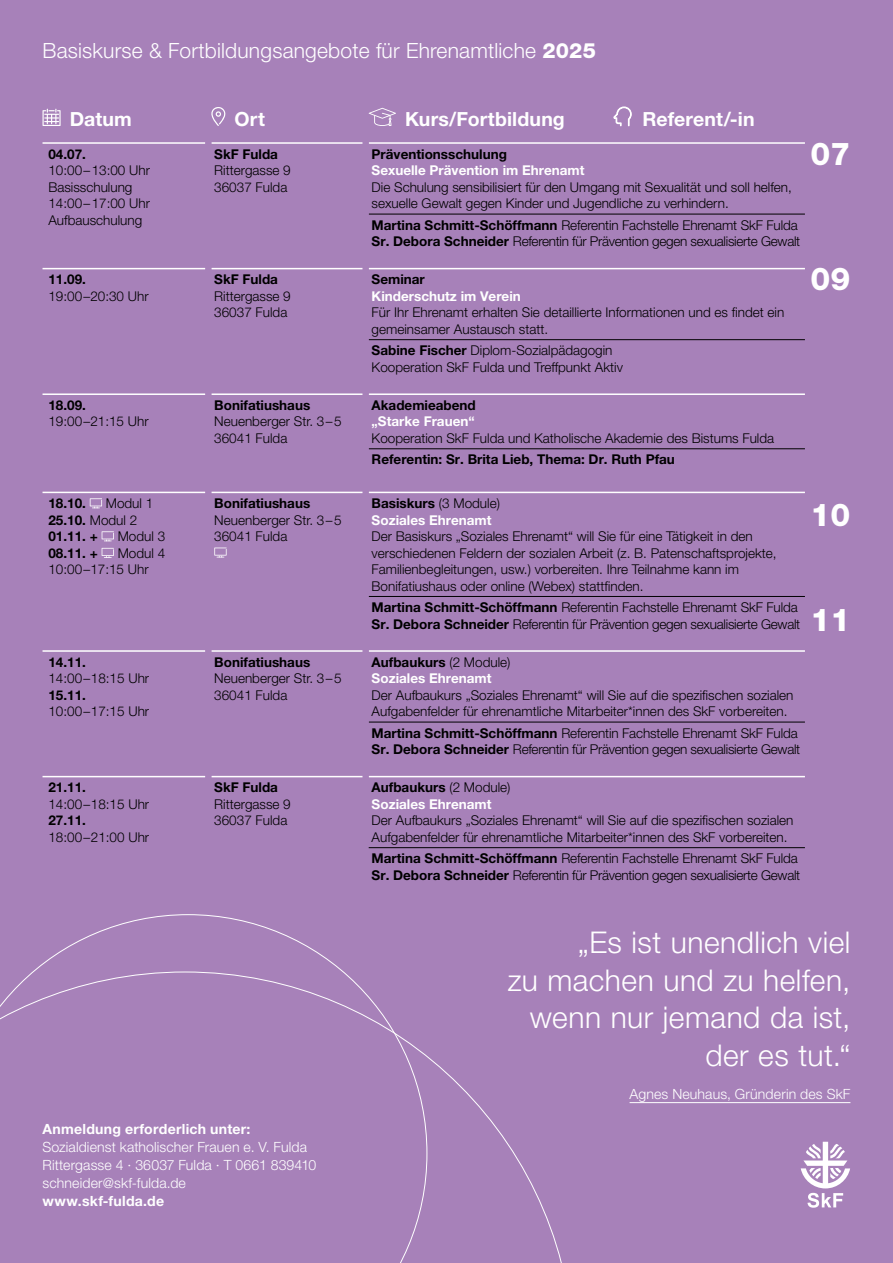
<style>
.page{position:relative;width:893px;height:1263px;background:#a781b9}
.page>*{position:absolute;margin:0;border:0;box-sizing:border-box;transform-origin:0 0}
.t1{font:800 31.5px "Helvetica Neue LT Pro";letter-spacing:.01em;color:#fff}
.t2{font:300 30px/37.5px "Helvetica Neue LT Pro";letter-spacing:.015em;color:#fff;text-align:right}
.t3{font:300 21px "Helvetica Neue LT Pro";letter-spacing:.01em;color:#fff}
.t4{font:700 19.5px "Helvetica Neue LT Pro";letter-spacing:.005em;color:#fff}
.t5{font:300 14.1px/18px "Helvetica Neue LT Pro";letter-spacing:.01em;color:#fff}
.t6{font:700 14.1px "Helvetica Neue LT Pro";letter-spacing:.02em;color:#fff}
.t7{font:300 13.5px/16.5px "Helvetica Neue LT Pro";color:#000}
.t8{font:300 13.5px/16.5px "Helvetica Neue LT Pro";letter-spacing:-.02em;color:#000}
.t9{font:700 13.5px/16.5px "Helvetica Neue LT Pro";color:#000}
.t10{font:700 13.5px/16.5px "Helvetica Neue LT Pro";color:#fff}
.s1{font-weight:800}
.s2{font-weight:700}
.s3{font-weight:300}
.s4{color:#000}
.s5{font-weight:300;color:#000}
</style>
<div class="page">
<hr style="left:43px;top:142px;width:162px;height:2px;background:#fff">
<hr style="left:211px;top:142px;width:152px;height:2px;background:#fff">
<hr style="left:369px;top:142px;width:436px;height:2px;background:#fff">
<hr style="left:369px;top:214px;width:436px;height:1px;background:#000">
<hr style="left:43px;top:268px;width:162px;height:1px;background:#fff">
<hr style="left:211px;top:268px;width:152px;height:1px;background:#fff">
<hr style="left:369px;top:268px;width:436px;height:1px;background:#fff">
<hr style="left:369px;top:339px;width:436px;height:1px;background:#000">
<hr style="left:43px;top:393px;width:162px;height:2px;background:#fff">
<hr style="left:211px;top:393px;width:152px;height:2px;background:#fff">
<hr style="left:369px;top:393px;width:436px;height:2px;background:#fff">
<hr style="left:369px;top:448px;width:436px;height:1px;background:#000">
<hr style="left:43px;top:492px;width:162px;height:1px;background:#fff">
<hr style="left:211px;top:492px;width:152px;height:1px;background:#fff">
<hr style="left:369px;top:492px;width:436px;height:1px;background:#fff">
<hr style="left:369px;top:596px;width:436px;height:1px;background:#000">
<hr style="left:43px;top:650px;width:162px;height:2px;background:#fff">
<hr style="left:211px;top:650px;width:152px;height:2px;background:#fff">
<hr style="left:369px;top:650px;width:436px;height:2px;background:#fff">
<hr style="left:369px;top:722px;width:436px;height:1px;background:#000">
<hr style="left:43px;top:776px;width:162px;height:1px;background:#fff">
<hr style="left:211px;top:776px;width:152px;height:1px;background:#fff">
<hr style="left:369px;top:776px;width:436px;height:1px;background:#fff">
<hr style="left:369px;top:847px;width:436px;height:1px;background:#000">
<svg style="left:43px;top:109px;width:18px;height:17px"></svg>
<svg style="left:211px;top:107px;width:15px;height:19px"></svg>
<svg style="left:369px;top:108px;width:27px;height:18px"></svg>
<svg style="left:613px;top:106px;width:19px;height:20px"></svg>
<svg style="left:90px;top:498px;width:12px;height:10px"></svg>
<svg style="left:102px;top:531px;width:12px;height:10px"></svg>
<svg style="left:102px;top:548px;width:12px;height:10px"></svg>
<svg style="left:214px;top:547px;width:13px;height:11px"></svg>
<svg style="left:0;top:914px;width:427px;height:349px"></svg>
<hr style="left:630px;top:1102px;width:220px;height:1px;background:#fff">
<svg style="left:801px;top:1142px;width:49px;height:66px"></svg>
<h3 class="t3" style="left:43px;top:37px;width:555px">Basiskurse &amp; Fortbildungsangebote für Ehrenamtliche <span class="s1">2025</span></h3>
<h3 class="t4" style="left:70px;top:107px;width:64px">Datum</h3>
<h3 class="t4" style="left:235px;top:107px;width:32px">Ort</h3>
<h3 class="t4" style="left:405px;top:107px;width:161px">Kurs/Fortbildung</h3>
<h3 class="t4" style="left:642px;top:107px;width:114px">Referent/-in</h3>
<p class="t9" style="left:48px;top:145px;width:39px">04.07.</p>
<p class="t7" style="left:48px;top:162px;width:103px">10:00–13:00 Uhr<br>Basisschulung<br>14:00–17:00 Uhr<br>Aufbauschulung</p>
<p class="t9" style="left:214px;top:145px;width:65px">SkF Fulda</p>
<p class="t7" style="left:214px;top:162px;width:78px">Rittergasse 9<br>36037 Fulda</p>
<p class="t9" style="left:372px;top:145px;width:137px">Präventionsschulung</p>
<p class="t10" style="left:372px;top:162px;width:214px">Sexuelle Prävention im Ehrenamt</p>
<p class="t7" style="left:372px;top:178px;width:422px">Die Schulung sensibilisiert für den Umgang mit Sexualität und soll helfen, sexuelle Gewalt gegen Kinder und Jugendliche zu verhindern.</p>
<p class="t8" style="left:372px;top:216px;width:430px"><span class="s2">Martina Schmitt-Schöffmann</span> Referentin Fachstelle Ehrenamt SkF Fulda<br><span class="s2">Sr. Debora Schneider</span> Referentin für Prävention gegen sexualisierte Gewalt</p>
<p class="t9" style="left:48px;top:271px;width:39px">11.09.</p>
<p class="t7" style="left:48px;top:287px;width:102px">19:00–20:30 Uhr</p>
<p class="t9" style="left:48px;top:396px;width:39px">18.09.</p>
<p class="t7" style="left:48px;top:413px;width:102px">19:00–21:15 Uhr</p>
<p class="t9" style="left:214px;top:271px;width:65px">SkF Fulda</p>
<p class="t7" style="left:214px;top:287px;width:78px">Rittergasse 9<br>36037 Fulda</p>
<p class="t9" style="left:214px;top:396px;width:97px">Bonifatiushaus</p>
<p class="t7" style="left:214px;top:413px;width:129px">Neuenberger Str. 3– 5<br>36041 Fulda</p>
<p class="t9" style="left:372px;top:271px;width:55px">Seminar</p>
<p class="t10" style="left:372px;top:287px;width:151px">Kinderschutz im Verein</p>
<p class="t7" style="left:372px;top:304px;width:414px">Für Ihr Ehrenamt erhalten Sie detaillierte Informationen und es findet ein gemeinsamer Austausch statt.</p>
<p class="t7" style="left:372px;top:342px;width:253px"><span class="s2">Sabine Fischer</span> Diplom-Sozialpädagogin<br>Kooperation SkF Fulda und Treffpunkt Aktiv</p>
<p class="t9" style="left:372px;top:396px;width:106px">Akademieabend</p>
<p class="t10" style="left:372px;top:413px;width:105px">„Starke Frauen“</p>
<p class="t7" style="left:372px;top:429px;width:404px">Kooperation SkF Fulda und Katholische Akademie des Bistums Fulda</p>
<p class="t9" style="left:372px;top:451px;width:305px">Referentin: Sr. Brita Lieb, Thema: Dr. Ruth Pfau</p>
<h1 class="t1" style="left:810px;top:135px;width:42px">07</h1>
<h1 class="t1" style="left:810px;top:260px;width:42px">09</h1>
<p class="t9" style="left:48px;top:495px;width:39px">18.10.</p>
<p class="t9" style="left:48px;top:495px;width:106px;text-indent:57px"><span class="s3">Modul 1<br></span>25.10. <span class="s3">Modul 2<br></span>01.11. +</p>
<p class="t7" style="left:118px;top:528px;width:49px">Modul 3</p>
<p class="t9" style="left:48px;top:544px;width:51px">08.11. +</p>
<p class="t7" style="left:48px;top:544px;width:118px;text-indent:69px">Modul 4<br>10:00–17:15 Uhr</p>
<p class="t9" style="left:48px;top:653px;width:39px">14.11.</p>
<p class="t7" style="left:48px;top:670px;width:102px">14:00–18:15 Uhr</p>
<p class="t9" style="left:48px;top:686px;width:39px">15.11.</p>
<p class="t7" style="left:48px;top:703px;width:102px">10:00–17:15 Uhr</p>
<p class="t9" style="left:48px;top:779px;width:39px">21.11.</p>
<p class="t7" style="left:48px;top:795px;width:102px">14:00–18:15 Uhr</p>
<p class="t9" style="left:48px;top:812px;width:39px">27.11.</p>
<p class="t7" style="left:48px;top:828px;width:102px">18:00–21:00 Uhr</p>
<p class="t9" style="left:214px;top:495px;width:97px">Bonifatiushaus</p>
<p class="t7" style="left:214px;top:511px;width:129px">Neuenberger Str. 3– 5<br>36041 Fulda</p>
<p class="t10" style="left:372px;top:495px;width:130px"><span class="s4">Basiskurs</span> <span class="s5">(3 Module)<br></span>Soziales Ehrenamt</p>
<p class="t7" style="left:372px;top:528px;width:406px">Der Basiskurs „Soziales Ehrenamt“ will Sie für eine Tätigkeit in den verschiedenen Feldern der sozialen Arbeit (z. B. Patenschaftsprojekte, Familienbegleitungen, usw.) vorbereiten. Ihre Teilnahme kann im Bonifatiushaus oder online (Webex) stattfinden.</p>
<p class="t8" style="left:372px;top:599px;width:430px"><span class="s2">Martina Schmitt-Schöffmann</span> Referentin Fachstelle Ehrenamt SkF Fulda<br><span class="s2">Sr. Debora Schneider</span> Referentin für Prävention gegen sexualisierte Gewalt</p>
<h1 class="t1" style="left:810px;top:496px;width:42px">10</h1>
<h1 class="t1" style="left:810px;top:601px;width:42px">11</h1>
<p class="t9" style="left:214px;top:653px;width:97px">Bonifatiushaus</p>
<p class="t7" style="left:214px;top:670px;width:129px">Neuenberger Str. 3– 5<br>36041 Fulda</p>
<p class="t10" style="left:372px;top:653px;width:140px"><span class="s4">Aufbaukurs</span> <span class="s5">(2 Module)<br></span>Soziales Ehrenamt</p>
<p class="t7" style="left:372px;top:686px;width:423px">Der Aufbaukurs „Soziales Ehrenamt“ will Sie auf die spezifischen sozialen<br>Aufgabenfelder für ehrenamtliche Mitarbeiter*innen des SkF vorbereiten.</p>
<p class="t8" style="left:372px;top:724px;width:430px"><span class="s2">Martina Schmitt-Schöffmann</span> Referentin Fachstelle Ehrenamt SkF Fulda<br><span class="s2">Sr. Debora Schneider</span> Referentin für Prävention gegen sexualisierte Gewalt</p>
<p class="t9" style="left:214px;top:779px;width:65px">SkF Fulda</p>
<p class="t7" style="left:214px;top:795px;width:78px">Rittergasse 9<br>36037 Fulda</p>
<p class="t10" style="left:372px;top:779px;width:140px"><span class="s4">Aufbaukurs</span> <span class="s5">(2 Module)<br></span>Soziales Ehrenamt</p>
<p class="t7" style="left:372px;top:812px;width:423px">Der Aufbaukurs „Soziales Ehrenamt“ will Sie auf die spezifischen sozialen<br>Aufgabenfelder für ehrenamtliche Mitarbeiter*innen des SkF vorbereiten.</p>
<p class="t8" style="left:372px;top:850px;width:430px"><span class="s2">Martina Schmitt-Schöffmann</span> Referentin Fachstelle Ehrenamt SkF Fulda<br><span class="s2">Sr. Debora Schneider</span> Referentin für Prävention gegen sexualisierte Gewalt</p>
<p class="t6" style="left:43px;top:1120px;width:210px">Anmeldung erforderlich unter:</p>
<p class="t5" style="left:43px;top:1138px;width:275px">Sozialdienst katholischer Frauen e. V. Fulda<br>Rittergasse 4 · 36037 Fulda · T 0661 839410 schneider@skf-fulda.de</p>
<p class="t6" style="left:43px;top:1192px;width:123px">www.skf-fulda.de</p>
<h2 class="t2" style="left:508px;top:923px;width:344px">„Es ist unendlich viel<br>zu machen und zu helfen, wenn nur jemand da ist, der es tut.“</h2>
<p class="t5" style="left:630px;top:1085px;width:222px">Agnes Neuhaus, Gründerin des SkF</p>
</div>
